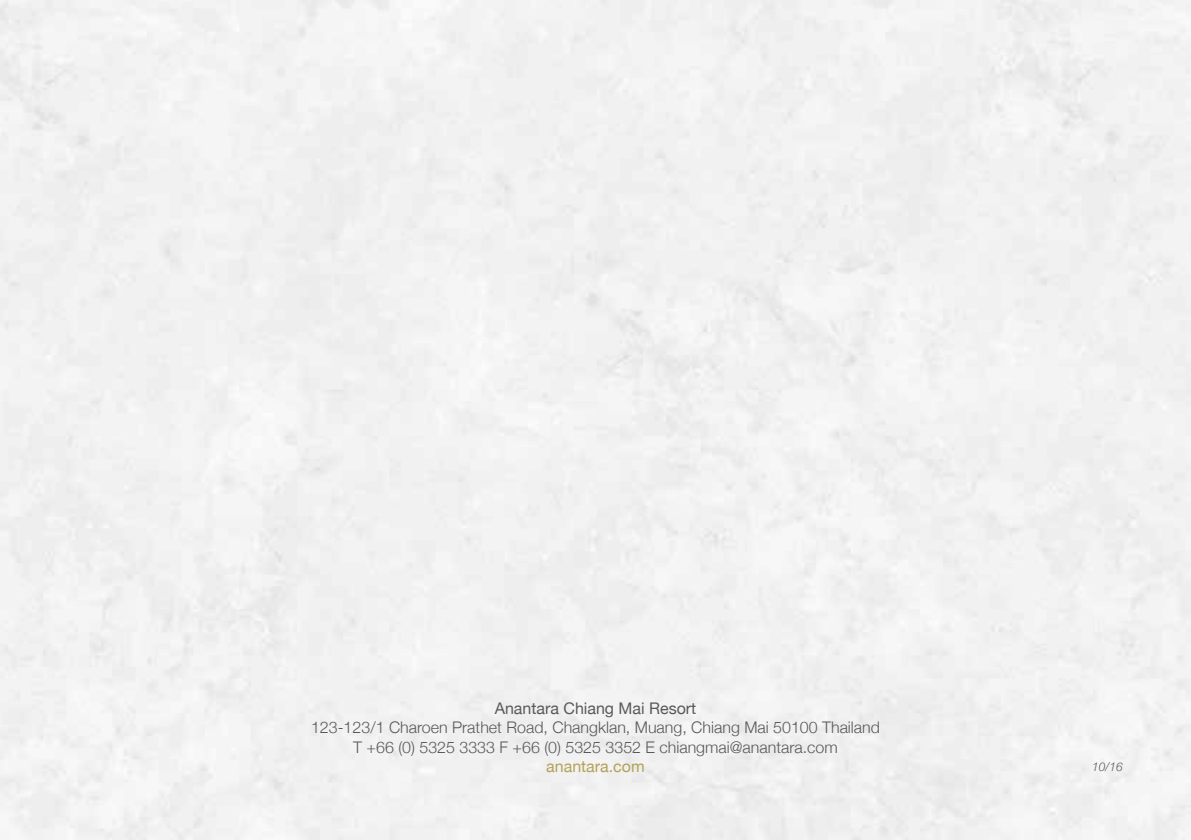
<style>
.page{position:relative;width:1191px;height:840px;background:#fff}
.page>*{position:absolute;margin:0;border:0;box-sizing:border-box;transform-origin:0 0}
.t1{font:300 16px/19.2px "Helvetica Neue";color:#58595b;text-align:center}
.t2{font:16px "Helvetica Neue";color:#58595b}
.t3{font:16px "Helvetica Neue";color:#b4a258}
.t4{font:italic 300 12px "Helvetica Neue";color:#58595b}
</style>
<div class="page">
<p class="t2" style="left:495px;top:696px;width:203px">Anantara Chiang Mai Resort</p>
<p class="t1" style="left:311px;top:716px;width:570px">123-123/1 Charoen Prathet Road, Changklan, Muang, Chiang Mai 50100 Thailand<br>T +66 (0) 5325 3333 F +66 (0) 5325 3352 E chiangmai@anantara.com</p>
<p class="t3" style="left:546px;top:754px;width:100px">anantara.com</p>
<p class="t4" style="left:1092px;top:757px;width:32px">10/16</p>
</div>
